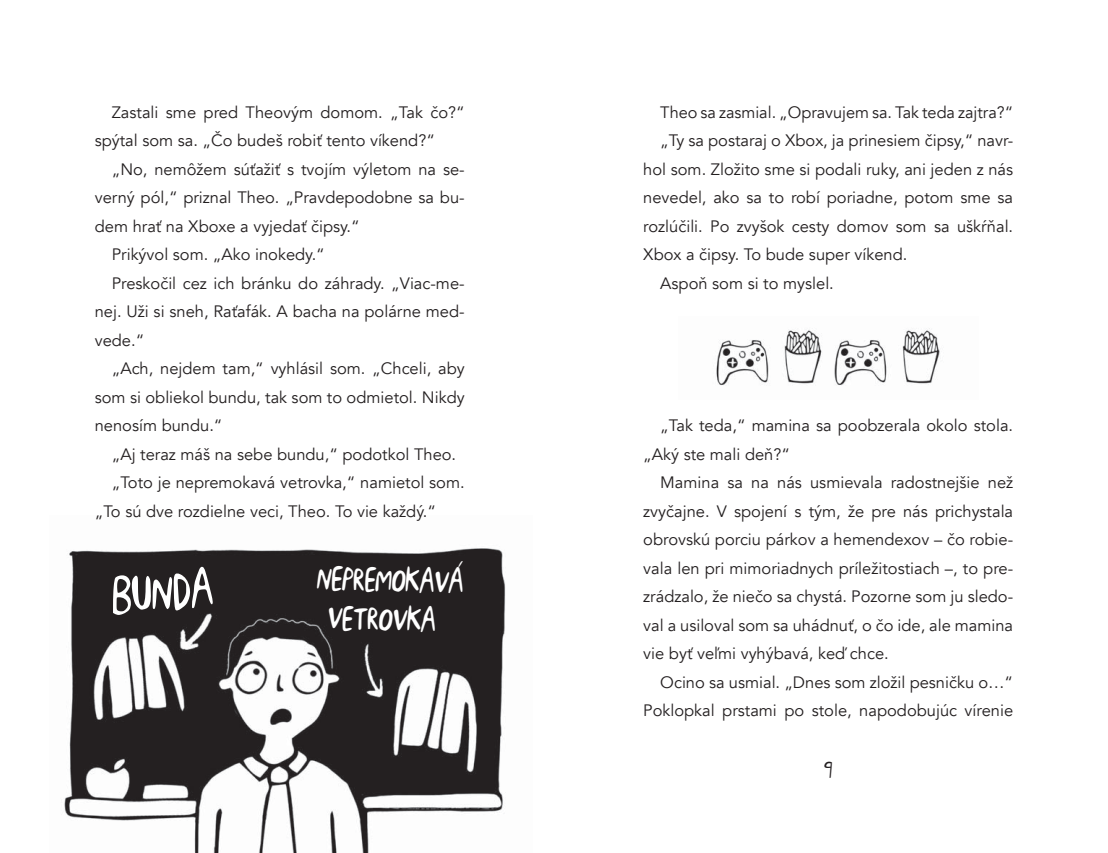
<style>
.page{position:relative;width:1108px;height:853px;background:#fff}
.page>*{position:absolute;margin:0;border:0;box-sizing:border-box;transform-origin:0 0}
.t1{font:73.2px "Katie font";color:#fff}
.t2{font:48px "Katie font";color:#fff}
.t3{font:18px "Indy Pimp";color:#231f20}
.t4{font:16.5px/28.5px "Avenir";color:#231f20}
</style>
<div class="page">
<img style="left:64px;top:548px;width:442px;height:305px">
<img style="left:716px;top:328px;width:224px;height:58px">
<svg style="left:458px;top:560px;width:5px;height:7px"></svg>
<p class="t4" style="left:95px;top:98px;width:371px;text-indent:17px">Zastali sme pred Theovým domom. „Tak čo?“ spýtal som sa. „Čo budeš robiť tento víkend?“</p>
<p class="t4" style="left:112px;top:155px;width:354px">„No, nemôžem súťažiť s tvojím výletom na se-</p>
<p class="t4" style="left:95px;top:184px;width:371px">verný pól,“ priznal Theo. „Pravdepodobne sa bu-</p>
<p class="t4" style="left:95px;top:212px;width:266px">dem hrať na Xboxe a vyjedať čipsy.“</p>
<p class="t4" style="left:112px;top:241px;width:215px">Prikývol som. „Ako inokedy.“</p>
<p class="t4" style="left:112px;top:269px;width:354px">Preskočil cez ich bránku do záhrady. „Viac-me-</p>
<p class="t4" style="left:95px;top:298px;width:371px">nej. Uži si sneh, Raťafák. A bacha na polárne med-</p>
<p class="t4" style="left:95px;top:326px;width:51px">vede.“</p>
<p class="t4" style="left:112px;top:355px;width:354px">„Ach, nejdem tam,“ vyhlásil som. „Chceli, aby</p>
<p class="t4" style="left:95px;top:383px;width:371px">som si obliekol bundu, tak som to odmietol. Nikdy</p>
<p class="t4" style="left:95px;top:412px;width:129px">nenosím bundu.“</p>
<p class="t4" style="left:112px;top:440px;width:346px">„Aj teraz máš na sebe bundu,“ podotkol Theo.</p>
<p class="t4" style="left:112px;top:469px;width:354px">„Toto je nepremokavá vetrovka,“ namietol som.</p>
<p class="t4" style="left:95px;top:497px;width:343px">„To sú dve rozdielne veci, Theo. To vie každý.“</p>
<h1 class="t1" style="left:107px;top:553px;width:103px;rotate:-5deg">BUNDA</h1>
<h2 class="t2" style="left:318px;top:549px;width:148px;rotate:2deg">NEPREMOKAVA</h2>
<h2 class="t2" style="left:328px;top:588px;width:110px;rotate:2deg">VETROVKA</h2>
<p class="t4" style="left:660px;top:98px;width:354px">Theo sa zasmial. „Opravujem sa. Tak teda zajtra?“</p>
<p class="t4" style="left:660px;top:127px;width:354px">„Ty sa postaraj o Xbox, ja prinesiem čipsy,“ navr-</p>
<p class="t4" style="left:643px;top:155px;width:371px">hol som. Zložito sme si podali ruky, ani jeden z nás</p>
<p class="t4" style="left:643px;top:184px;width:371px">nevedel, ako sa to robí poriadne, potom sme sa</p>
<p class="t4" style="left:643px;top:212px;width:371px">rozlúčili. Po zvyšok cesty domov som sa uškŕňal.</p>
<p class="t4" style="left:643px;top:241px;width:266px">Xbox a čipsy. To bude super víkend.</p>
<p class="t4" style="left:660px;top:269px;width:175px">Aspoň som si to myslel.</p>
<p class="t4" style="left:643px;top:412px;width:371px;text-indent:17px">„Tak teda,“ mamina sa poobzerala okolo stola. „Aký ste mali deň?“</p>
<p class="t4" style="left:643px;top:469px;width:371px;text-align:justify;text-indent:17px">Mamina sa na nás usmievala radostnejšie než zvyčajne. V spojení s tým, že pre nás prichystala obrovskú porciu párkov a hemendexov – čo robie&shy;vala len pri mimoriadnych príležitostiach –, to pre&shy;zrádzalo, že niečo sa chystá. Pozorne som ju sledo&shy;val a usiloval som sa uhádnuť, o čo ide, ale mamina vie byť veľmi vyhýbavá, keď chce.</p>
<p class="t4" style="left:643px;top:668px;width:371px;text-align:right">Ocino sa usmial. „Dnes som zložil pesničku o…“<br>Poklopkal prstami po stole, napodobujúc vírenie</p>
<p class="t3" style="left:824px;top:761px;width:10px">9</p>
</div>
